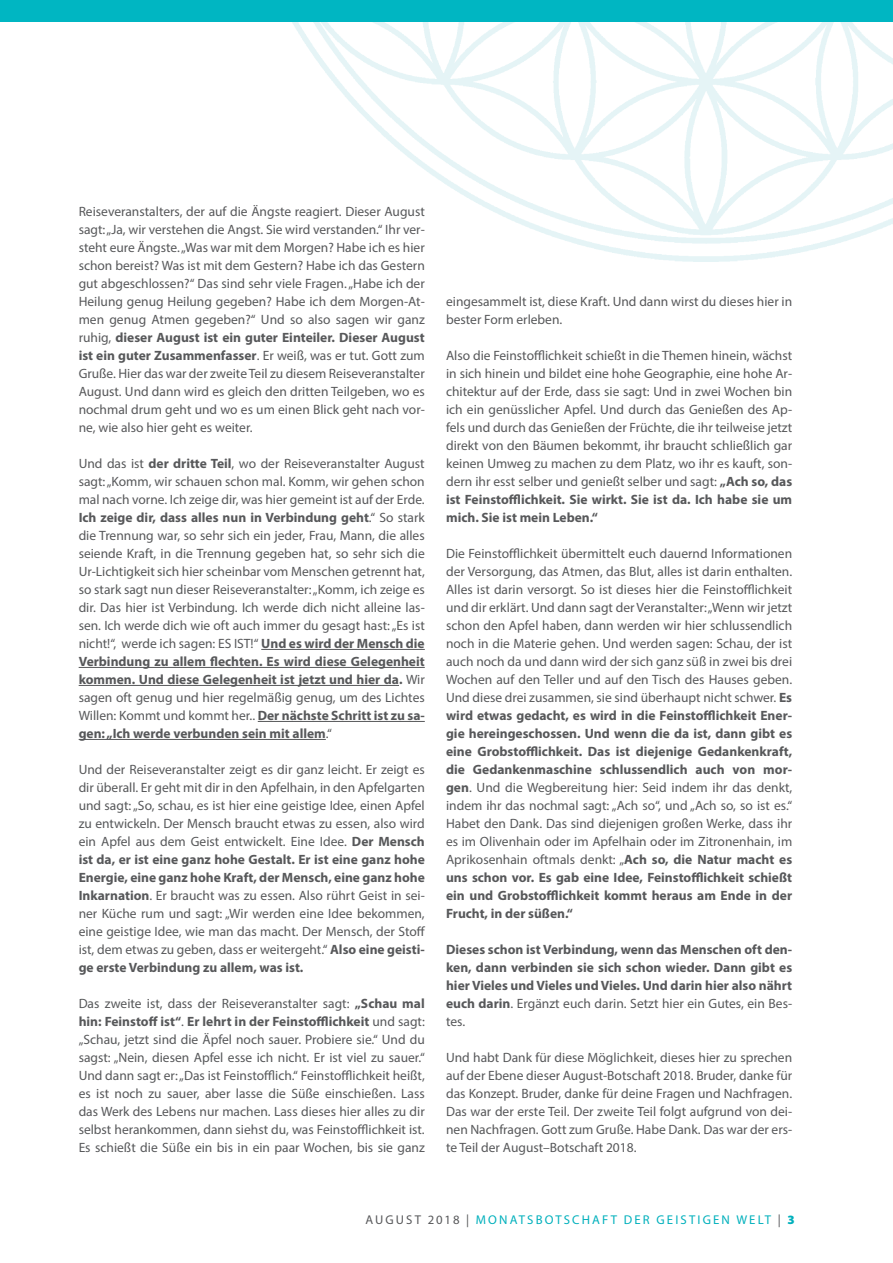
<style>
.page{position:relative;width:893px;height:1263px;background:#fff}
.page>*{position:absolute;margin:0;border:0;box-sizing:border-box;transform-origin:0 0}
.t1{font:13.5px/18px "Myriad Pro";color:#57585a;text-align:justify}
.t2{font:700 13.5px/18px "Myriad Pro";color:#57585a;text-align:justify}
.t3{font:12.75px "Myriad Pro";letter-spacing:.17em;color:#00b0bc}
.s1{font-weight:700}
.s2{font-weight:400}
.s3{color:#57585a}
.s4{font-weight:900}
</style>
<div class="page">
<img style="left:228px;top:21px;width:665px;height:240px">
<hr style="left:261px;top:649px;width:164px;height:1px;background:#57585a">
<hr style="left:79px;top:667px;width:346px;height:1px;background:#57585a">
<hr style="left:79px;top:685px;width:320px;height:1px;background:#57585a">
<hr style="left:258px;top:721px;width:167px;height:1px;background:#57585a">
<hr style="left:79px;top:739px;width:247px;height:1px;background:#57585a">
<div style="left:0;top:0;width:893px;height:21px;background:#00b6c2"></div>
<p class="t1" style="left:79px;top:202px;width:348px">Reiseveranstalters, der auf die Ängste reagiert. Dieser August sagt: „Ja, wir verstehen die Angst. Sie wird verstanden.“ Ihr ver&shy;steht eure Ängste. „Was war mit dem Morgen? Habe ich es hier schon bereist? Was ist mit dem Gestern? Habe ich das Gestern gut abgeschlossen?“ Das sind sehr viele Fragen. „Habe ich der Heilung genug Heilung gegeben? Habe ich dem Morgen-At&shy;men genug Atmen gegeben?“ Und so also sagen wir ganz ruhig, <span class="s1">dieser August ist ein guter Einteiler. Dieser August ist ein guter Zusammenfasser</span>. Er weiß, was er tut. Gott zum Gruße. Hier das war der zweite Teil zu diesem Reiseveranstalter August. Und dann wird es gleich den dritten Teilgeben, wo es nochmal drum geht und wo es um einen Blick geht nach vor&shy;ne, wie also hier geht es weiter.</p>
<p class="t1" style="left:79px;top:454px;width:348px">Und das ist <span class="s1">der dritte Teil</span>, wo der Reiseveranstalter August sagt: „Komm, wir schauen schon mal. Komm, wir gehen schon mal nach vorne. Ich zeige dir, was hier gemeint ist auf der Erde.<br><span class="s1">Ich zeige dir, dass alles nun in Verbindung geht</span>.“ So stark die Trennung war, so sehr sich ein jeder, Frau, Mann, die alles seiende Kraft, in die Trennung gegeben hat, so sehr sich die Ur-Lichtigkeit sich hier scheinbar vom Menschen getrennt hat, so stark sagt nun dieser Reiseveranstalter: „Komm, ich zeige es dir. Das hier ist Verbindung. Ich werde dich nicht alleine las&shy;sen. Ich werde dich wie oft auch immer du gesagt hast: „Es ist nicht!“, werde ich sagen: ES IST!“ <span class="s1">Und es wird der Mensch die Verbindung zu allem flechten. Es wird diese Gelegenheit kommen. Und diese Gelegenheit ist jetzt und hier da.</span> Wir sagen oft genug und hier regelmäßig genug, um des Lichtes Willen: Kommt und kommt her.. <span class="s1">Der nächste Schritt ist zu sa&shy;gen: „Ich werde verbunden sein mit allem</span>.“</p>
<p class="t1" style="left:79px;top:760px;width:348px">Und der Reiseveranstalter zeigt es dir ganz leicht. Er zeigt es dir überall. Er geht mit dir in den Apfelhain, in den Apfelgarten und sagt: „So, schau, es ist hier eine geistige Idee, einen Apfel zu entwickeln. Der Mensch braucht etwas zu essen, also wird ein Apfel aus dem Geist entwickelt. Eine Idee. <span class="s1">Der Mensch ist da, er ist eine ganz hohe Gestalt. Er ist eine ganz hohe Energie, eine ganz hohe Kraft, der Mensch, eine ganz hohe Inkarnation</span>. Er braucht was zu essen. Also rührt Geist in sei&shy;ner Küche rum und sagt: „Wir werden eine Idee bekommen, eine geistige Idee, wie man das macht. Der Mensch, der Stoff ist, dem etwas zu geben, dass er weitergeht.“ <span class="s1">Also eine geisti&shy;ge erste Verbindung zu allem, was ist.</span></p>
<p class="t1" style="left:79px;top:994px;width:348px">Das zweite ist, dass der Reiseveranstalter sagt: <span class="s1">„Schau mal hin: Feinstoff ist“</span>. <span class="s1">Er lehrt in der Feinstofflichkeit</span> und sagt: „Schau, jetzt sind die Äpfel noch sauer. Probiere sie.“ Und du sagst: „Nein, diesen Apfel esse ich nicht. Er ist viel zu sauer.“ Und dann sagt er: „Das ist Feinstofflich.“ Feinstofflichkeit heißt, es ist noch zu sauer, aber lasse die Süße einschießen. Lass das Werk des Lebens nur machen. Lass dieses hier alles zu dir selbst herankommen, dann siehst du, was Feinstofflichkeit ist.<br>Es schießt die Süße ein bis in ein paar Wochen, bis sie ganz</p>
<p class="t1" style="left:446px;top:292px;width:348px">eingesammelt ist, diese Kraft. Und dann wirst du dieses hier in bester Form erleben.</p>
<p class="t1" style="left:446px;top:346px;width:348px">Also die Feinstofflichkeit schießt in die Themen hinein, wächst in sich hinein und bildet eine hohe Geographie, eine hohe Ar&shy;chitektur auf der Erde, dass sie sagt: Und in zwei Wochen bin ich ein genüsslicher Apfel. Und durch das Genießen des Ap&shy;fels und durch das Genießen der Früchte, die ihr teilweise jetzt direkt von den Bäumen bekommt, ihr braucht schließlich gar keinen Umweg zu machen zu dem Platz, wo ihr es kauft, son&shy;dern ihr esst selber und genießt selber und sagt: <span class="s1">„Ach so, das ist Feinstofflichkeit. Sie wirkt. Sie ist da. Ich habe sie um mich. Sie ist mein Leben.“</span></p>
<p class="t1" style="left:446px;top:544px;width:348px">Die Feinstofflichkeit übermittelt euch dauernd Informationen der Versorgung, das Atmen, das Blut, alles ist darin enthalten.<br>Alles ist darin versorgt. So ist dieses hier die Feinstofflichkeit und dir erklärt. Und dann sagt der Veranstalter: „Wenn wir jetzt schon den Apfel haben, dann werden wir hier schlussendlich noch in die Materie gehen. Und werden sagen: Schau, der ist auch noch da und dann wird der sich ganz süß in zwei bis drei Wochen auf den Teller und auf den Tisch des Hauses geben.<br>Und diese drei zusammen, sie sind überhaupt nicht schwer. <span class="s1">Es wird etwas gedacht, es wird in die Feinstofflichkeit Ener&shy;gie hereingeschossen. Und wenn die da ist, dann gibt es eine Grobstofflichkeit. Das ist diejenige Gedankenkraft, die Gedankenmaschine schlussendlich auch von mor&shy;gen</span>. Und die Wegbereitung hier: Seid indem ihr das denkt, indem ihr das nochmal sagt: „Ach so“, und „Ach so, so ist es.“ Habet den Dank. Das sind diejenigen großen Werke, dass ihr es im Olivenhain oder im Apfelhain oder im Zitronenhain, im Aprikosenhain oftmals denkt: „<span class="s1">Ach so, die Natur macht es uns schon vor. Es gab eine Idee, Feinstofflichkeit schießt ein und Grobstofflichkeit kommt heraus am Ende in der Frucht, in der süßen.“</span></p>
<p class="t2" style="left:446px;top:940px;width:348px">Dieses schon ist Verbindung, wenn das Menschen oft den&shy;ken, dann verbinden sie sich schon wieder. Dann gibt es hier Vieles und Vieles und Vieles. Und darin hier also nährt euch darin<span class="s2">. Ergänzt euch darin. Setzt hier ein Gutes, ein Bes&shy;tes.</span></p>
<p class="t1" style="left:446px;top:1048px;width:348px">Und habt Dank für diese Möglichkeit, dieses hier zu sprechen auf der Ebene dieser August-Botschaft 2018. Bruder, danke für das Konzept. Bruder, danke für deine Fragen und Nachfragen.<br>Das war der erste Teil. Der zweite Teil folgt aufgrund von dei&shy;nen Nachfragen. Gott zum Gruße. Habe Dank. Das war der ers&shy;te Teil der August–Botschaft 2018.</p>
<p class="t3" style="left:365px;top:1212px;width:431px"><span class="s3">AUGUST 2018 |</span> MONATSBOTSCHAFT DER GEISTIGEN WELT <span class="s3">|</span> <span class="s4">3</span></p>
</div>
